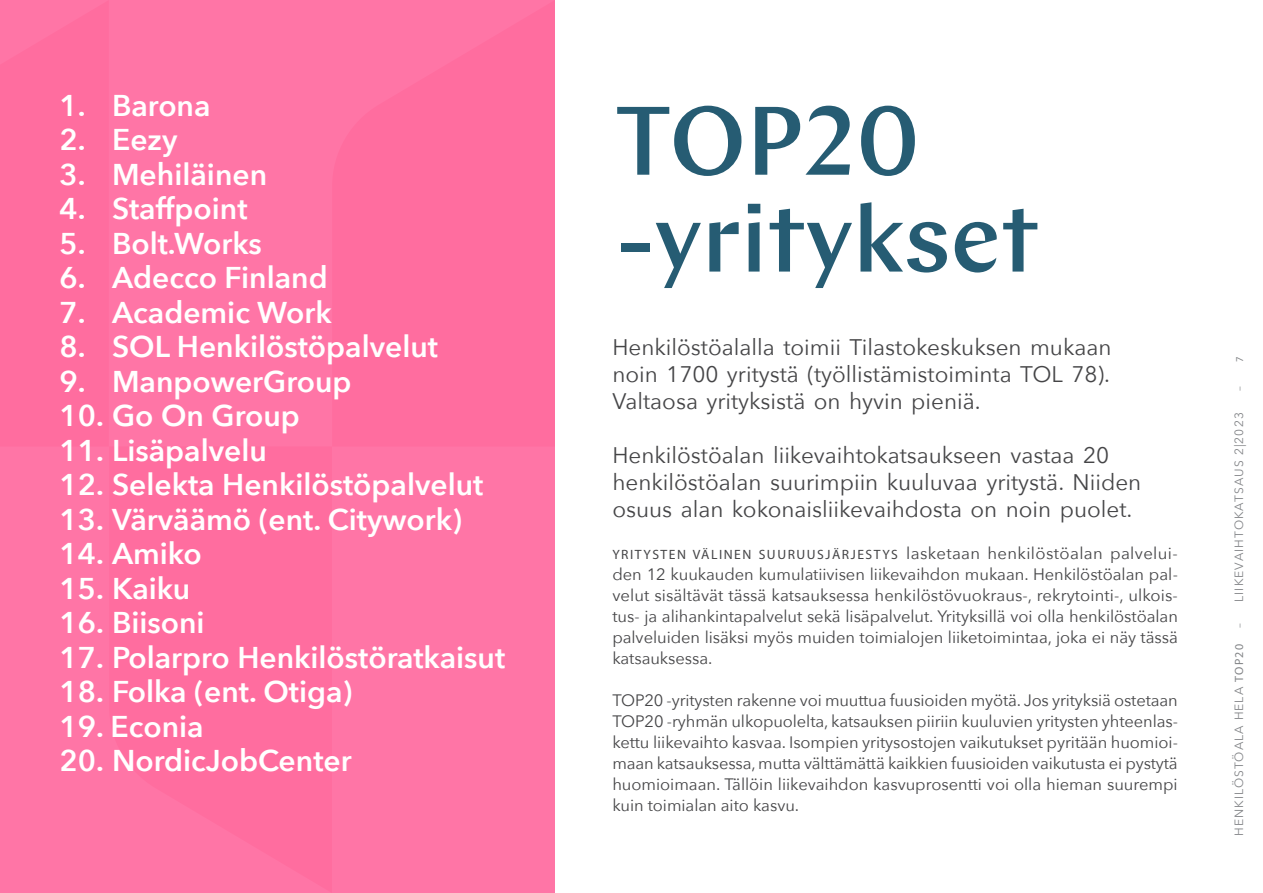
<style>
.page{position:relative;width:1263px;height:893px;background:#fff}
.page>*{position:absolute;margin:0;border:0;box-sizing:border-box;transform-origin:0 0}
.Ajankohtaista___otsi{font:500 96.9px/96.9px "Chap";color:#265c73}
.t1{font:600 30px "Avenir Next";color:#fff}
.TOP20_yritykset___in{font:22.5px/27px "Avenir Next";color:#454547}
.Ajankohtaista___leip{font:16.5px/21px "Avenir Next";letter-spacing:-.005em;color:#454547;text-align:justify}
.Ajankohtaista___leip-2{font:13.5px "Myriad Pro";letter-spacing:.11em;color:#454547}
.t2{font:12px "Avenir Next";letter-spacing:.09em;color:#828487}
.s1{font-family:"Avenir Next";font-size:16.5px}
.s2{font-family:"Myriad Pro";font-size:10.5px}
.s3{font-family:"Myriad Pro"}
</style>
<div class="page">
<div style="left:0;top:0;width:555px;height:893px;background:#ff75a6"></div>
<p class="t1" style="left:60px;top:79px;width:153px">1. Barona</p>
<p class="t1" style="left:60px;top:114px;width:119px">2. Eezy</p>
<p class="t1" style="left:60px;top:148px;width:209px">3. Mehiläinen</p>
<p class="t1" style="left:60px;top:183px;width:190px">4. Staffpoint</p>
<p class="t1" style="left:60px;top:217px;width:204px">5. Bolt.Works</p>
<p class="t1" style="left:60px;top:252px;width:270px">6. Adecco Finland</p>
<p class="t1" style="left:60px;top:286px;width:274px">7. Academic Work</p>
<p class="t1" style="left:60px;top:321px;width:380px">8. SOL Henkilöstöpalvelut</p>
<p class="t1" style="left:60px;top:355px;width:293px">9. ManpowerGroup</p>
<p class="t1" style="left:60px;top:390px;width:242px">10. Go On Group</p>
<p class="t1" style="left:60px;top:424px;width:209px">11. Lisäpalvelu</p>
<p class="t1" style="left:60px;top:459px;width:425px">12. Selekta Henkilöstöpalvelut</p>
<p class="t1" style="left:60px;top:493px;width:404px">13. Värväämö (ent. Citywork)</p>
<p class="t1" style="left:60px;top:528px;width:144px">14. Amiko</p>
<p class="t1" style="left:60px;top:562px;width:132px">15. Kaiku</p>
<p class="t1" style="left:60px;top:597px;width:147px">16. Biisoni</p>
<p class="t1" style="left:60px;top:631px;width:447px">17. Polarpro Henkilöstöratkaisut</p>
<p class="t1" style="left:60px;top:666px;width:294px">18. Folka (ent. Otiga)</p>
<p class="t1" style="left:60px;top:700px;width:146px">19. Econia</p>
<p class="t1" style="left:60px;top:735px;width:294px">20. NordicJobCenter</p>
<p class="Ajankohtaista___otsi" style="left:614px;top:92px;width:425px">TOP20 -yritykset</p>
<p class="TOP20_yritykset___in" style="left:612px;top:333px;width:501px">Henkilöstöalalla toimii Tilastokeskuksen mukaan</p>
<p class="TOP20_yritykset___in" style="left:612px;top:360px;width:499px">noin 1700 yritystä (työllistämistoiminta TOL 78).<br>Valtaosa yrityksistä on hyvin pieniä.</p>
<p class="TOP20_yritykset___in" style="left:612px;top:441px;width:530px">Henkilöstöalan liikevaihtokatsaukseen vastaa 20 henkilöstöalan suurimpiin kuuluvaa yritystä. Niiden osuus alan kokonaisliikevaihdosta on noin puolet.</p>
<p class="Ajankohtaista___leip-2" style="left:612px;top:546px;width:567px">YRITYSTEN VÄLINEN SUURUUSJÄRJESTYS <span class="s1">lasketaan henkilöstöalan palvelui-</span></p>
<p class="Ajankohtaista___leip" style="left:612px;top:563px;width:567px">den 12 kuukauden kumulatiivisen liikevaihdon mukaan. Henkilöstöalan pal&shy;velut sisältävät tässä katsauksessa henkilöstövuokraus-, rekrytointi-, ulkois&shy;tus- ja alihankintapalvelut sekä lisäpalvelut. Yrityksillä voi olla henkilöstöalan palveluiden lisäksi myös muiden toimialojen liiketoimintaa, joka ei näy tässä katsauksessa.</p>
<p class="Ajankohtaista___leip" style="left:612px;top:689px;width:567px">TOP20 -yritysten rakenne voi muuttua fuusioiden myötä. Jos yrityksiä ostetaan TOP20 -ryhmän ulkopuolelta, katsauksen piiriin kuuluvien yritysten yhteenlas&shy;kettu liikevaihto kasvaa. Isompien yritysostojen vaikutukset pyritään huomioi&shy;maan katsauksessa, mutta välttämättä kaikkien fuusioiden vaikutusta ei pystytä huomioimaan. Tällöin liikevaihdon kasvuprosentti voi olla hieman suurempi kuin toimialan aito kasvu.</p>
<p class="t2" style="left:1229px;top:391px;width:36px;rotate:-90deg">– <span class="s2">7</span></p>
<p class="t2" style="left:1229px;top:628px;width:217px;rotate:-90deg">– LIIKEVAIHTOKATSAUS 2|2023</p>
<p class="t2" style="left:1229px;top:836px;width:193px;rotate:-90deg">HENKILÖSTÖALA HELA <span class="s3">TOP20</span></p>
</div>
